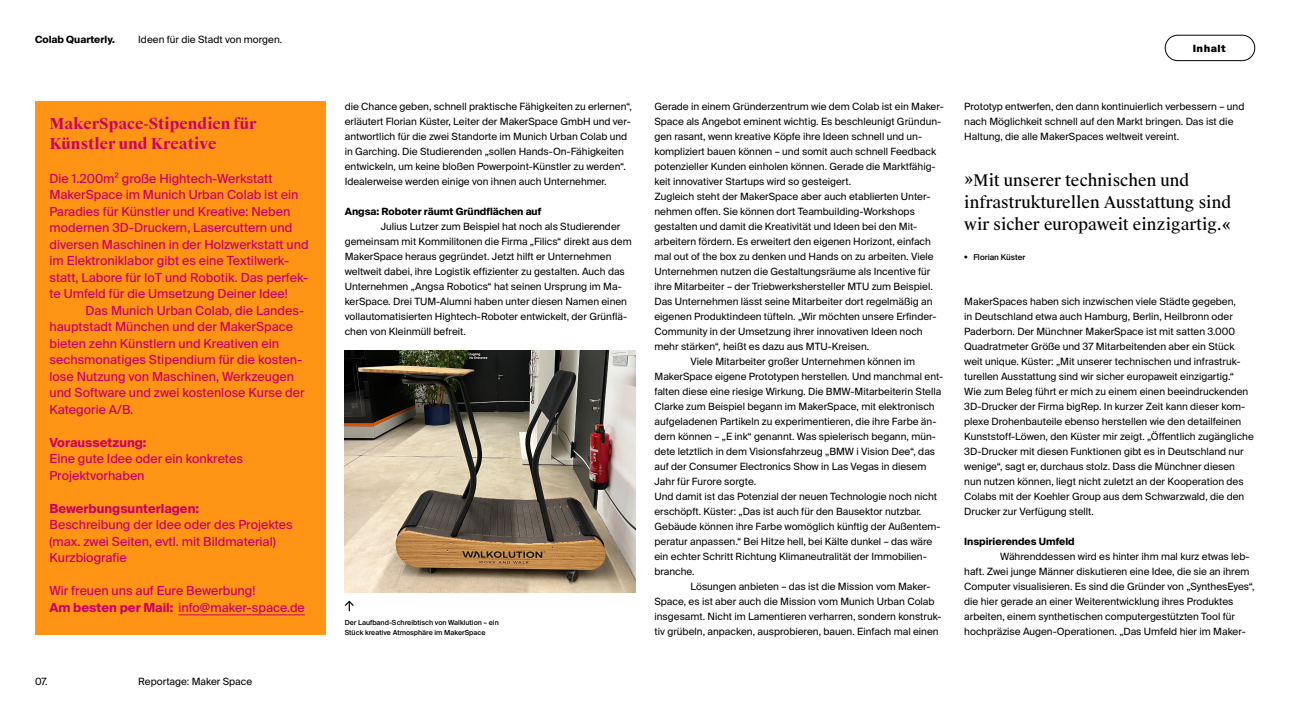
<style>
.page{position:relative;width:1290px;height:720px;background:#fff}
.page>*{position:absolute;margin:0;border:0;box-sizing:border-box;transform-origin:0 0}
.t1{font:16px/22px "Suisse Works";color:#000}
.t2{font:700 15px/20px "Suisse Works";color:#c06}
.t3{font:12.5px/16.5px "Suisse Intl";color:#c06}
.t4{font:700 12.5px "Suisse Intl";color:#c06}
.t5{font:10px/15px "Suisse Intl";color:#000}
.t6{font:700 10px "Suisse Intl";color:#000}
.t7{font:900 10px "Suisse Intl";letter-spacing:.05em;color:#000}
.t8{font:500 8px "Suisse Intl";color:#000}
.t9{font:500 7px/10px "Suisse Intl";color:#000}
.s1{font-weight:700}
</style>
<div class="page">
<img style="left:345px;top:350px;width:290px;height:243px">
<div style="left:35px;top:102px;width:291px;height:533px;background:#ff9415"></div>
<svg style="left:344px;top:600px;width:10px;height:11px"></svg>
<hr style="left:178px;top:615px;width:127px;height:1px;background:#c06">
<div style="left:1165px;top:35px;width:90px;height:26px;border:1px solid #000;border-radius:13px"></div>
<p class="t6" style="left:35px;top:33px;width:81px">Colab Quarterly.</p>
<p class="t5" style="left:138px;top:32px;width:146px">Ideen für die Stadt von morgen.</p>
<h2 class="t2" style="left:49px;top:114px;width:209px">MakerSpace-Stipendien für<br>Künstler und Kreative</h2>
<p class="t3" style="left:49px;top:170px;width:261px">Die 1.200m² große Hightech-Werkstatt MakerSpace im Munich Urban Colab ist ein Paradies für Künstler und Kreative: Neben modernen 3D-Druckern, Lasercuttern und diversen Maschinen in der Holzwerkstatt und im Elektroniklabor gibt es eine Textilwerk&shy;statt, Labore für IoT und Robotik. Das perfek&shy;te Umfeld für die Umsetzung Deiner Idee!</p>
<p class="t3" style="left:49px;top:302px;width:257px;text-indent:36px">Das Munich Urban Colab, die Landes&shy;hauptstadt München und der MakerSpace bieten zehn Künstlern und Kreativen ein sechsmonatiges Stipendium für die kosten&shy;lose Nutzung von Maschinen, Werkzeugen und Software und zwei kostenlose Kurse der Kategorie A/B.</p>
<p class="t4" style="left:49px;top:435px;width:99px">Voraussetzung:</p>
<p class="t3" style="left:49px;top:450px;width:195px">Eine gute Idee oder ein konkretes<br>Projektvorhaben</p>
<p class="t4" style="left:49px;top:501px;width:151px">Bewerbungsunterlagen:</p>
<p class="t3" style="left:49px;top:516px;width:245px">Beschreibung der Idee oder des Projektes (max. zwei Seiten, evtl. mit Bildmaterial)<br>Kurzbiografie</p>
<p class="t3" style="left:49px;top:582px;width:257px;line-height:16.9px">Wir freuen uns auf Eure Bewerbung!<br><span class="s1">Am besten per Mail:</span> info@maker-space.de</p>
<p class="t5" style="left:35px;top:674px;width:14px">07.</p>
<p class="t5" style="left:138px;top:674px;width:116px">Reportage: Maker Space</p>
<p class="t5" style="left:345px;top:99px;width:289px">die Chance geben, schnell praktische Fähigkeiten zu erlernen“, erläutert Florian Küster, Leiter der MakerSpace GmbH und ver&shy;antwortlich für die zwei Standorte im Munich Urban Colab und in Garching. Die Studierenden „sollen Hands-On-Fähigkeiten entwickeln, um keine bloßen Powerpoint-Künstler zu werden“.<br>Idealerweise werden einige von ihnen auch Unternehmer.</p>
<p class="t6" style="left:345px;top:206px;width:198px">Angsa: Roboter räumt Gründflächen auf</p>
<p class="t5" style="left:345px;top:219px;width:289px;text-indent:36px">Julius Lutzer zum Beispiel hat noch als Studierender gemeinsam mit Kommilitonen die Firma „Filics“ direkt aus dem MakerSpace heraus gegründet. Jetzt hilft er Unternehmen weltweit dabei, ihre Logistik effizienter zu gestalten. Auch das Unternehmen „Angsa Robotics“ hat seinen Ursprung im Ma&shy;kerSpace. Drei TUM-Alumni haben unter diesen Namen einen vollautomatisierten Hightech-Roboter entwickelt, der Grünflä&shy;chen von Kleinmüll befreit.</p>
<p class="t9" style="left:345px;top:618px;width:156px">Der Laufband-Schreibtisch von Walklution – ein<br>Stück kreative Atmosphäre im MakerSpace</p>
<p class="t5" style="left:654px;top:99px;width:291px">Gerade in einem Gründerzentrum wie dem Colab ist ein Maker-</p>
<p class="t5" style="left:654px;top:114px;width:288px">Space als Angebot eminent wichtig. Es beschleunigt Gründun-</p>
<p class="t5" style="left:654px;top:129px;width:269px">gen rasant, wenn kreative Köpfe ihre Ideen schnell und un-</p>
<p class="t5" style="left:654px;top:144px;width:283px">kompliziert bauen können – und somit auch schnell Feedback</p>
<p class="t5" style="left:654px;top:159px;width:283px">potenzieller Kunden einholen können. Gerade die Marktfähig-</p>
<p class="t5" style="left:654px;top:174px;width:198px">keit innovativer Startups wird so gesteigert.</p>
<p class="t5" style="left:654px;top:189px;width:277px">Zugleich steht der MakerSpace aber auch etablierten Unter-</p>
<p class="t5" style="left:654px;top:204px;width:262px">nehmen offen. Sie können dort Teambuilding-Workshops</p>
<p class="t5" style="left:654px;top:219px;width:264px">gestalten und damit die Kreativität und Ideen bei den Mit-</p>
<p class="t5" style="left:654px;top:234px;width:278px">arbeitern fördern. Es erweitert den eigenen Horizont, einfach</p>
<p class="t5" style="left:654px;top:249px;width:281px">mal out of the box zu denken und Hands on zu arbeiten. Viele</p>
<p class="t5" style="left:654px;top:264px;width:278px">Unternehmen nutzen die Gestaltungsräume als Incentive für</p>
<p class="t5" style="left:654px;top:279px;width:280px">ihre Mitarbeiter – der Triebwerkshersteller MTU zum Beispiel.</p>
<p class="t5" style="left:654px;top:294px;width:280px">Das Unternehmen lässt seine Mitarbeiter dort regelmäßig an</p>
<p class="t5" style="left:654px;top:309px;width:284px">eigenen Produktindeen tüfteln. „Wir möchten unsere Erfinder-</p>
<p class="t5" style="left:654px;top:324px;width:270px">Community in der Umsetzung ihrer innovativen Ideen noch</p>
<p class="t5" style="left:654px;top:339px;width:216px">mehr stärken“, heißt es dazu aus MTU-Kreisen.</p>
<p class="t5" style="left:690px;top:354px;width:226px">Viele Mitarbeiter großer Unternehmen können im</p>
<p class="t5" style="left:654px;top:369px;width:290px">MakerSpace eigene Prototypen herstellen. Und manchmal ent-</p>
<p class="t5" style="left:654px;top:384px;width:288px">falten diese eine riesige Wirkung. Die BMW-Mitarbeiterin Stella</p>
<p class="t5" style="left:654px;top:399px;width:282px">Clarke zum Beispiel begann im MakerSpace, mit elektronisch</p>
<p class="t5" style="left:654px;top:414px;width:283px">aufgeladenen Partikeln zu experimentieren, die ihre Farbe än-</p>
<p class="t5" style="left:654px;top:429px;width:283px">dern können – „E ink“ genannt. Was spielerisch begann, mün-</p>
<p class="t5" style="left:654px;top:444px;width:282px">dete letztlich in dem Visionsfahrzeug „BMW i Vision Dee“, das</p>
<p class="t5" style="left:654px;top:459px;width:273px">auf der Consumer Electronics Show in Las Vegas in diesem</p>
<p class="t5" style="left:654px;top:474px;width:103px">Jahr für Furore sorgte.</p>
<p class="t5" style="left:654px;top:489px;width:284px">Und damit ist das Potenzial der neuen Technologie noch nicht</p>
<p class="t5" style="left:654px;top:504px;width:268px">erschöpft. Küster: „Das ist auch für den Bausektor nutzbar.</p>
<p class="t5" style="left:654px;top:519px;width:288px">Gebäude können ihre Farbe womöglich künftig der Außentem-</p>
<p class="t5" style="left:654px;top:534px;width:279px">peratur anpassen.“ Bei Hitze hell, bei Kälte dunkel – das wäre</p>
<p class="t5" style="left:654px;top:549px;width:274px">ein echter Schritt Richtung Klimaneutralität der Immobilien-</p>
<p class="t5" style="left:654px;top:564px;width:42px">branche.</p>
<p class="t5" style="left:690px;top:579px;width:242px">Lösungen anbieten – das ist die Mission vom Maker-</p>
<p class="t5" style="left:654px;top:594px;width:282px">Space, es ist aber auch die Mission vom Munich Urban Colab</p>
<p class="t5" style="left:654px;top:609px;width:289px">insgesamt. Nicht im Lamentieren verharren, sondern konstruk-</p>
<p class="t5" style="left:654px;top:624px;width:286px">tiv grübeln, anpacken, ausprobieren, bauen. Einfach mal einen</p>
<p class="t7" style="left:1193px;top:42px;width:35px">Inhalt</p>
<p class="t5" style="left:964px;top:99px;width:282px">Prototyp entwerfen, den dann kontinuierlich verbessern – und nach Möglichkeit schnell auf den Markt bringen. Das ist die<br>Haltung, die alle MakerSpaces weltweit vereint.</p>
<h1 class="t1" style="left:964px;top:170px;width:268px">»Mit unserer technischen und infrastrukturellen Ausstattung sind wir sicher europaweit einzigartig.«</h1>
<p class="t8" style="left:964px;top:253px;width:63px">• Florian Küster</p>
<p class="t5" style="left:964px;top:294px;width:291px">MakerSpaces haben sich inzwischen viele Städte gegeben,<br>in Deutschland etwa auch Hamburg, Berlin, Heilbronn oder Paderborn. Der Münchner MakerSpace ist mit satten 3.000<br>Quadratmeter Größe und 37 Mitarbeitenden aber ein Stück weit unique. Küster: „Mit unserer technischen und infrastruk&shy;turellen Ausstattung sind wir sicher europaweit einzigartig.“ Wie zum Beleg führt er mich zu einem einen beeindruckenden 3D-Drucker der Firma bigRep. In kurzer Zeit kann dieser kom&shy;plexe Drohenbauteile ebenso herstellen wie den detailfeinen Kunststoff-Löwen, den Küster mir zeigt. „Öffentlich zugängliche 3D-Drucker mit diesen Funktionen gibt es in Deutschland nur wenige“, sagt er, durchaus stolz. Dass die Münchner diesen nun nutzen können, liegt nicht zuletzt an der Kooperation des Colabs mit der Koehler Group aus dem Schwarzwald, die den Drucker zur Verfügung stellt.</p>
<p class="t6" style="left:964px;top:536px;width:112px">Inspirierendes Umfeld</p>
<p class="t5" style="left:964px;top:549px;width:292px;text-indent:36px">Währenddessen wird es hinter ihm mal kurz etwas leb&shy;haft. Zwei junge Männer diskutieren eine Idee, die sie an ihrem Computer visualisieren. Es sind die Gründer von „SynthesEyes“, die hier gerade an einer Weiterentwicklung ihres Produktes arbeiten, einem synthetischen computergestützten Tool für hochpräzise Augen-Operationen. „Das Umfeld hier im Maker-</p>
</div>
